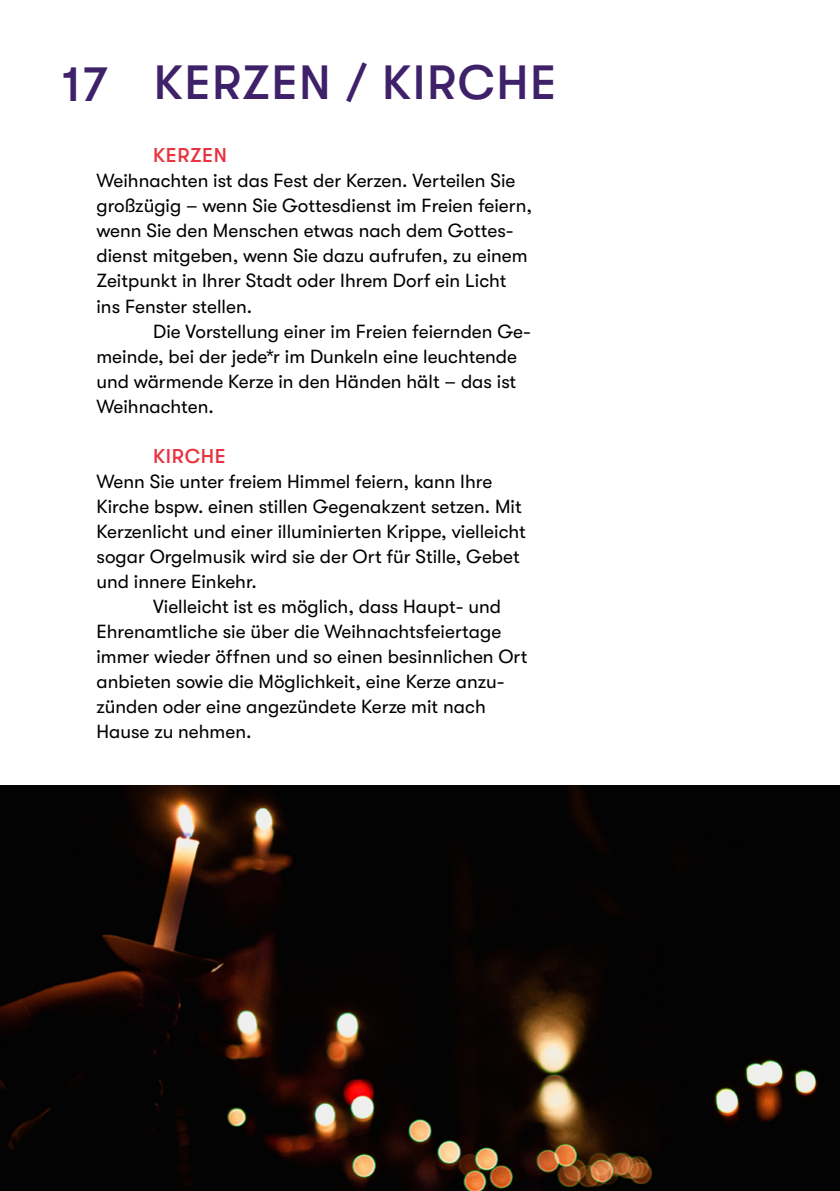
<style>
.page{position:relative;width:840px;height:1191px;background:#fff}
.page>*{position:absolute;margin:0;border:0;box-sizing:border-box;transform-origin:0 0}
.t1{font:500 48px "GT Walsheim Pro";letter-spacing:.03em;color:#3f216a}
.t2{font:500 20px "GT Walsheim Pro";letter-spacing:.03em;color:#e7343f}
.t3{font:19px/25px "GT Walsheim Pro";color:#000}
</style>
<div class="page">
<img style="left:0;top:785px;width:839px;height:406px">
<h1 class="t1" style="left:62px;top:57px;width:46px">17</h1>
<h1 class="t1" style="left:154px;top:56px;width:403px">KERZEN / KIRCHE</h1>
<p class="t2" style="left:153px;top:144px;width:75px">KERZEN</p>
<p class="t3" style="left:96px;top:168px;width:437px">Weihnachten ist das Fest der Kerzen. Verteilen Sie großzügig – wenn Sie Gottesdienst im Freien feiern, wenn Sie den Menschen etwas nach dem Gottes&shy;dienst mitgeben, wenn Sie dazu aufrufen, zu einem Zeitpunkt in Ihrer Stadt oder Ihrem Dorf ein Licht ins Fenster stellen.</p>
<p class="t3" style="left:96px;top:319px;width:435px;text-indent:57px">Die Vorstellung einer im Freien feiernden Ge&shy;meinde, bei der jede*r im Dunkeln eine leuchtende und wärmende Kerze in den Händen hält – das ist Weihnachten.</p>
<p class="t2" style="left:153px;top:444px;width:74px">KIRCHE</p>
<p class="t3" style="left:96px;top:468px;width:430px">Wenn Sie unter freiem Himmel feiern, kann Ihre Kirche bspw. einen stillen Gegenakzent setzen. Mit Kerzenlicht und einer illuminierten Krippe, vielleicht sogar Orgelmusik wird sie der Ort für Stille, Gebet und innere Einkehr.</p>
<p class="t3" style="left:96px;top:593px;width:432px;text-indent:57px">Vielleicht ist es möglich, dass Haupt- und Ehrenamtliche sie über die Weihnachtsfeiertage immer wieder öffnen und so einen besinnlichen Ort anbieten sowie die Möglichkeit, eine Kerze anzu&shy;zünden oder eine angezündete Kerze mit nach Hause zu nehmen.</p>
</div>
